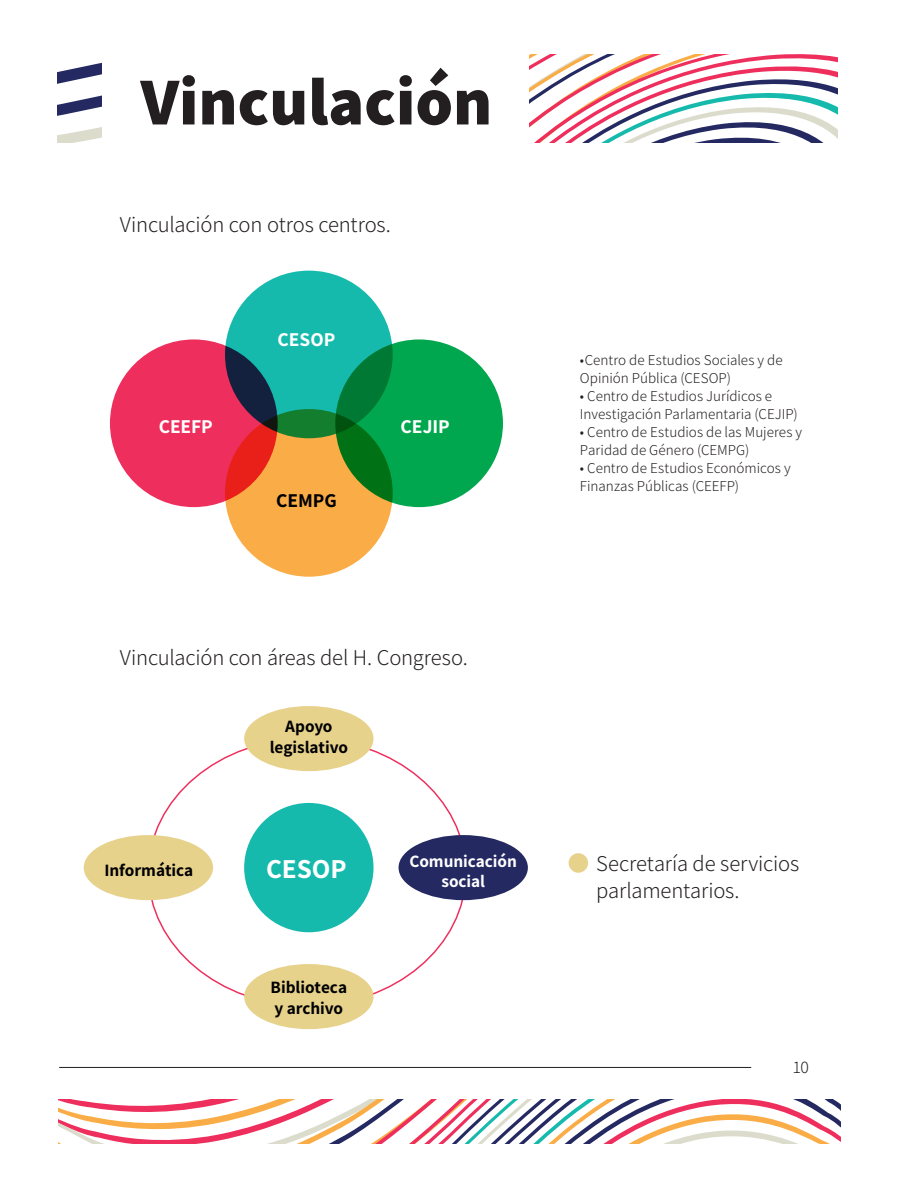
<style>
.page{position:relative;width:918px;height:1188px;background:#fff}
.page>*{position:absolute;margin:0;border:0;box-sizing:border-box;transform-origin:0 0}
.t1{font:800 67.2px "Assistant";color:#231f20}
.t2{font:700 27.45px "Assistant";color:#fff}
.t3{font:300 22.5px/27px "Assistant";letter-spacing:-.01em;color:#231f20}
.t4{font:700 19.5px "Assistant";letter-spacing:-.005em;color:#fff}
.t5{font:700 19.5px "Assistant";letter-spacing:-.005em;color:#000001}
.t6{font:300 17.55px "Assistant";color:#231f20}
.t7{font:700 17.4px/20.9px "Assistant";letter-spacing:-.005em;color:#000001;text-align:center}
.t8{font:700 17.4px/20.9px "Assistant";letter-spacing:-.005em;color:#fff;text-align:center}
.t9{font:300 15px/18px "Assistant";color:#231f20}
</style>
<div class="page">
<svg style="left:170px;top:942px;width:256px;height:32px"></svg>
<svg style="left:58px;top:974px;width:783px;height:170px"></svg>
<svg style="left:57px;top:62px;width:45px;height:22px"></svg>
<svg style="left:57px;top:86px;width:781px;height:422px"></svg>
<div style="left:335px;top:339px;width:168px;height:168px;background:#00a74e;border-radius:50%"></div>
<svg style="left:225px;top:409px;width:168px;height:168px;background:#d7a540"></svg>
<svg style="left:225px;top:271px;width:168px;height:167px;background:#12ac92"></svg>
<svg style="left:110px;top:339px;width:168px;height:168px;background:#d62c52"></svg>
<div style="left:244px;top:803px;width:130px;height:129px;background:#15baad;border-radius:50%"></div>
<div style="left:244px;top:706px;width:130px;height:65px;background:#e7d28c;border-radius:50%"></div>
<div style="left:244px;top:964px;width:130px;height:65px;background:#e7d28c;border-radius:50%"></div>
<div style="left:399px;top:835px;width:129px;height:65px;background:#242962;border-radius:50%"></div>
<div style="left:84px;top:835px;width:129px;height:65px;background:#e7d28c;border-radius:50%"></div>
<div style="left:569px;top:853px;width:19px;height:20px;background:#e7d28c;border-radius:50%"></div>
<hr style="left:59px;top:1067px;width:692px;height:1px;background:#231f20">
<h1 class="t1" style="left:141px;top:56px;width:353px">Vinculación</h1>
<h3 class="t3" style="left:120px;top:210px;width:273px">Vinculación con otros centros.</h3>
<h3 class="t4" style="left:278px;top:326px;width:59px">CESOP</h3>
<h3 class="t4" style="left:159px;top:413px;width:55px">CEEFP</h3>
<h3 class="t4" style="left:401px;top:413px;width:51px">CEJIP</h3>
<h3 class="t5" style="left:276px;top:487px;width:62px">CEMPG</h3>
<h3 class="t3" style="left:120px;top:643px;width:349px">Vinculación con áreas del H. Congreso.</h3>
<p class="t7" style="left:104px;top:859px;width:90px">Informática</p>
<p class="t7" style="left:270px;top:715px;width:80px">Apoyo legislativo</p>
<h2 class="t2" style="left:266px;top:850px;width:82px">CESOP</h2>
<p class="t7" style="left:271px;top:976px;width:78px;text-align:left">Biblioteca y archivo</p>
<p class="t8" style="left:409px;top:850px;width:109px">Comunicación social</p>
<p class="t9" style="left:580px;top:350px;width:204px">•Centro de Estudios Sociales y de<br>Opinión Pública (CESOP)</p>
<p class="t9" style="left:580px;top:386px;width:219px">• Centro de Estudios Jurídicos e<br>Investigación Parlamentaria (CEJIP)</p>
<p class="t9" style="left:580px;top:422px;width:224px">• Centro de Estudios de las Mujeres y<br>Paridad de Género (CEMPG)</p>
<p class="t9" style="left:580px;top:458px;width:212px">• Centro de Estudios Económicos y<br>Finanzas Públicas (CEEFP)</p>
<h3 class="t3" style="left:596px;top:848px;width:205px">Secretaría de servicios parlamentarios.</h3>
<p class="t6" style="left:793px;top:1055px;width:17px">10</p>
</div>
